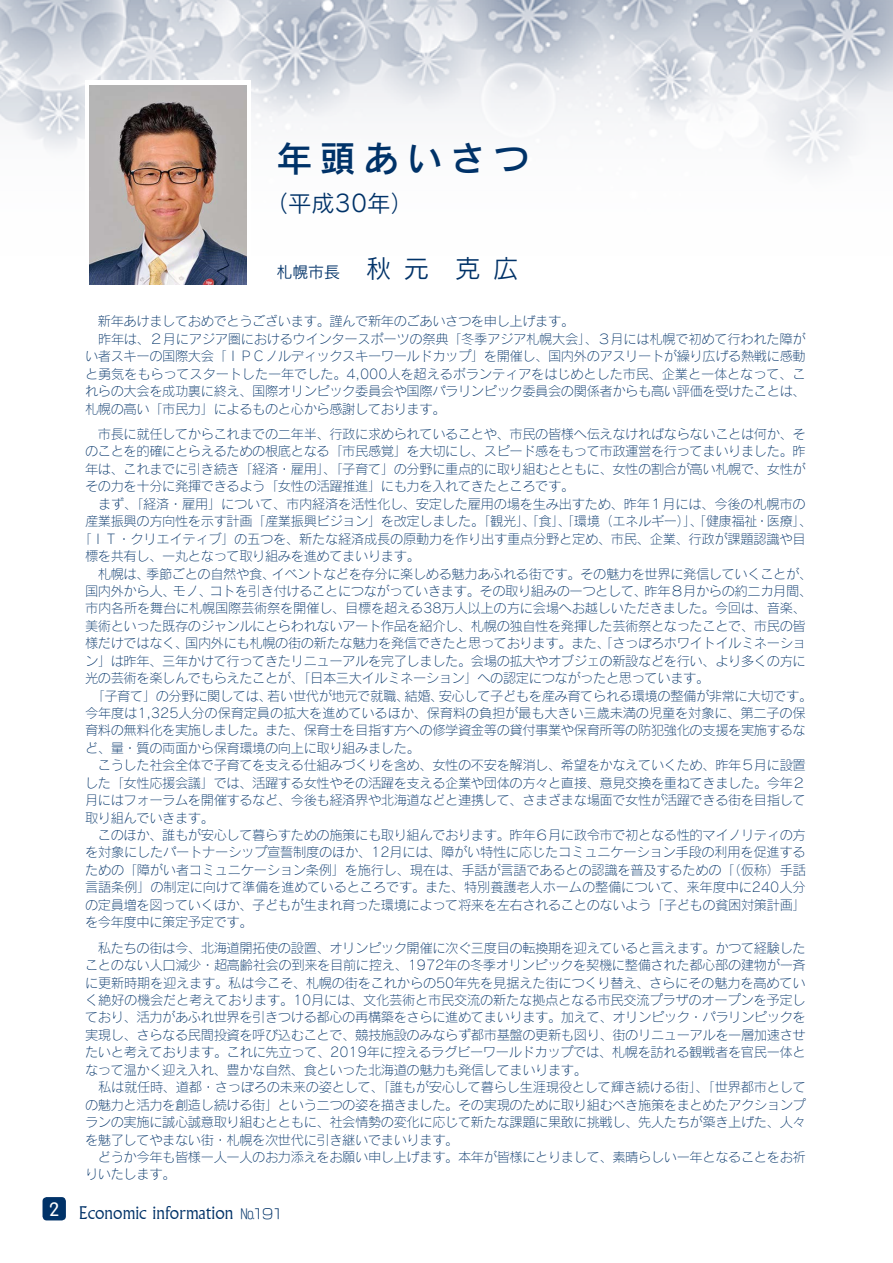
<style>
.page{position:relative;width:893px;height:1263px;background:#fff}
.page>*{position:absolute;margin:0;border:0;box-sizing:border-box;transform-origin:0 0}
.t1{font:36.15px "Rodin Pro DB";letter-spacing:.2em;color:#003268}
.t2{font:25.5px "Rodin Pro M";color:#003268}
.t3{font:23.4px "Rodin Pro M";color:#003268}
.t4{font:300 16.95px "Albertus";letter-spacing:-.01em;color:#003268}
.t5{font:13.35px/17.4px "Rodin Pro L";letter-spacing:-.03em;color:#003268}
.s1{font-size:15.9px}
.s2{font-family:"New Rodin Pro L";font-weight:400;font-size:13.8px}
</style>
<div class="page">
<img style="left:0;top:0;width:893px;height:170px">
<div style="left:85px;top:81px;width:166px;height:208px;background:#fff"></div>
<div style="left:43px;top:1197px;width:23px;height:23px;background:#003268;border-radius:4px"></div>
<img style="left:89px;top:85px;width:158px;height:200px">
<h1 class="t1" style="left:276px;top:134px;width:254px">年頭あいさつ</h1>
<h3 class="t3" style="left:265px;top:188px;width:151px">（平成30年）</h3>
<h2 class="t2" style="left:276px;top:251px;width:244px"><span class="s1">札幌市長</span>　秋 元　克 広</h2>
<p class="t5" style="left:85px;top:312px;width:722px">　新年あけましておめでとうございます。謹んで新年のごあいさつを申し上げます。<br>　昨年は、２月にアジア圏におけるウインタースポーツの祭典「冬季アジア札幌大会」、３月には札幌で初めて行われた障がい者スキーの国際大会「ＩＰＣノルディックスキーワールドカップ」を開催し、国内外のアスリートが繰り広げる熱戦に感動と勇気をもらってスタートした一年でした。4,000人を超えるボランティアをはじめとした市民、企業と一体となって、これらの大会を成功裏に終え、国際オリンピック委員会や国際パラリンピック委員会の関係者からも高い評価を受けたことは、札幌の高い「市民力」によるものと心から感謝しております。</p>
<p class="t5" style="left:85px;top:425px;width:722px">　市長に就任してからこれまでの二年半、行政に求められていることや、市民の皆様へ伝えなければならないことは何か、そ</p>
<p class="t5" style="left:85px;top:442px;width:722px">のことを的確にとらえるための根底となる「市民感覚」を大切にし、スピード感をもって市政運営を行ってまいりました。昨</p>
<p class="t5" style="left:85px;top:460px;width:722px">年は、これまでに引き続き「経済・雇用」、「子育て」の分野に重点的に取り組むとともに、女性の割合が高い札幌で、女性が</p>
<p class="t5" style="left:85px;top:477px;width:491px">その力を十分に発揮できるよう「女性の活躍推進」にも力を入れてきたところです。</p>
<p class="t5" style="left:85px;top:495px;width:722px">　まず、「経済・雇用」について、市内経済を活性化し、安定した雇用の場を生み出すため、昨年１月には、今後の札幌市の</p>
<p class="t5" style="left:85px;top:512px;width:729px">産業振興の方向性を示す計画「産業振興ビジョン」を改定しました。「観光」、「食」、「環境（エネルギー）」、「健康福祉・医療」、</p>
<p class="t5" style="left:78px;top:529px;width:729px">「ＩＴ・クリエイティブ」の五つを、新たな経済成長の原動力を作り出す重点分野と定め、市民、企業、行政が課題認識や目</p>
<p class="t5" style="left:85px;top:547px;width:336px">標を共有し、一丸となって取り組みを進めてまいります。</p>
<p class="t5" style="left:85px;top:564px;width:729px">　札幌は、季節ごとの自然や食、イベントなどを存分に楽しめる魅力あふれる街です。その魅力を世界に発信していくことが、</p>
<p class="t5" style="left:85px;top:582px;width:729px">国内外から人、モノ、コトを引き付けることにつながっていきます。その取り組みの一つとして、昨年８月からの約二カ月間、</p>
<p class="t5" style="left:85px;top:599px;width:722px">市内各所を舞台に札幌国際芸術祭を開催し、目標を超える38万人以上の方に会場へお越しいただきました。今回は、音楽、</p>
<p class="t5" style="left:85px;top:617px;width:722px">美術といった既存のジャンルにとらわれないアート作品を紹介し、札幌の独自性を発揮した芸術祭となったことで、市民の皆</p>
<p class="t5" style="left:85px;top:634px;width:722px">様だけではなく、国内外にも札幌の街の新たな魅力を発信できたと思っております。また、「さっぽろホワイトイルミネーショ</p>
<p class="t5" style="left:85px;top:651px;width:722px">ン」は昨年、三年かけて行ってきたリニューアルを完了しました。会場の拡大やオブジェの新設などを行い、より多くの方に</p>
<p class="t5" style="left:85px;top:669px;width:626px">光の芸術を楽しんでもらえたことが、「日本三大イルミネーション」への認定につながったと思っています。</p>
<p class="t5" style="left:85px;top:686px;width:729px">　「子育て」の分野に関しては、若い世代が地元で就職、結婚、安心して子どもを産み育てられる環境の整備が非常に大切です。</p>
<p class="t5" style="left:85px;top:704px;width:722px">今年度は1,325人分の保育定員の拡大を進めているほか、保育料の負担が最も大きい三歳未満の児童を対象に、第二子の保</p>
<p class="t5" style="left:85px;top:721px;width:722px">育料の無料化を実施しました。また、保育士を目指す方への修学資金等の貸付事業や保育所等の防犯強化の支援を実施するな</p>
<p class="t5" style="left:85px;top:739px;width:336px">ど、量・質の両面から保育環境の向上に取り組みました。</p>
<p class="t5" style="left:85px;top:756px;width:722px">　こうした社会全体で子育てを支える仕組みづくりを含め、女性の不安を解消し、希望をかなえていくため、昨年５月に設置</p>
<p class="t5" style="left:85px;top:774px;width:722px">した「女性応援会議」では、活躍する女性やその活躍を支える企業や団体の方々と直接、意見交換を重ねてきました。今年２</p>
<p class="t5" style="left:85px;top:791px;width:722px">月にはフォーラムを開催するなど、今後も経済界や北海道などと連携して、さまざまな場面で女性が活躍できる街を目指して</p>
<p class="t5" style="left:85px;top:808px;width:131px">取り組んでいきます。</p>
<p class="t5" style="left:85px;top:826px;width:722px">　このほか、誰もが安心して暮らすための施策にも取り組んでおります。昨年６月に政令市で初となる性的マイノリティの方</p>
<p class="t5" style="left:85px;top:843px;width:722px">を対象にしたパートナーシップ宣誓制度のほか、12月には、障がい特性に応じたコミュニケーション手段の利用を促進する</p>
<p class="t5" style="left:85px;top:861px;width:722px">ための「障がい者コミュニケーション条例」を施行し、現在は、手話が言語であるとの認識を普及するための「（仮称）手話</p>
<p class="t5" style="left:85px;top:878px;width:722px">言語条例」の制定に向けて準備を進めているところです。また、特別養護老人ホームの整備について、来年度中に240人分</p>
<p class="t5" style="left:85px;top:896px;width:722px">の定員増を図っていくほか、子どもが生まれ育った環境によって将来を左右されることのないよう「子どもの貧困対策計画」</p>
<p class="t5" style="left:85px;top:913px;width:169px">を今年度中に策定予定です。</p>
<p class="t5" style="left:85px;top:938px;width:722px">　私たちの街は今、北海道開拓使の設置、オリンピック開催に次ぐ三度目の転換期を迎えていると言えます。かつて経験したことのない人口減少・超高齢社会の到来を目前に控え、1972年の冬季オリンピックを契機に整備された都心部の建物が一斉に更新時期を迎えます。私は今こそ、札幌の街をこれからの50年先を見据えた街につくり替え、さらにその魅力を高めていく絶好の機会だと考えております。10月には、文化芸術と市民交流の新たな拠点となる市民交流プラザのオープンを予定しており、活力があふれ世界を引きつける都心の再構築をさらに進めてまいります。加えて、オリンピック・パラリンピックを実現し、さらなる民間投資を呼び込むことで、競技施設のみならず都市基盤の更新も図り、街のリニューアルを一層加速させたいと考えております。これに先立って、2019年に控えるラグビーワールドカップでは、札幌を訪れる観戦者を官民一体となって温かく迎え入れ、豊かな自然、食といった北海道の魅力も発信してまいります。<br>　私は就任時、道都・さっぽろの未来の姿として、「誰もが安心して暮らし生涯現役として輝き続ける街」、「世界都市としての魅力と活力を創造し続ける街」という二つの姿を描きました。その実現のために取り組むべき施策をまとめたアクションプランの実施に誠心誠意取り組むとともに、社会情勢の変化に応じて新たな課題に果敢に挑戦し、先人たちが築き上げた、人々を魅了してやまない街・札幌を次世代に引き継いでまいります。<br>　どうか今年も皆様一人一人のお力添えをお願い申し上げます。本年が皆様にとりまして、素晴らしい一年となることをお祈りいたします。</p>
<p class="t4" style="left:49px;top:1203px;width:236px"><sup>2</sup> Economic information <span class="s2">№191</span></p>
</div>
